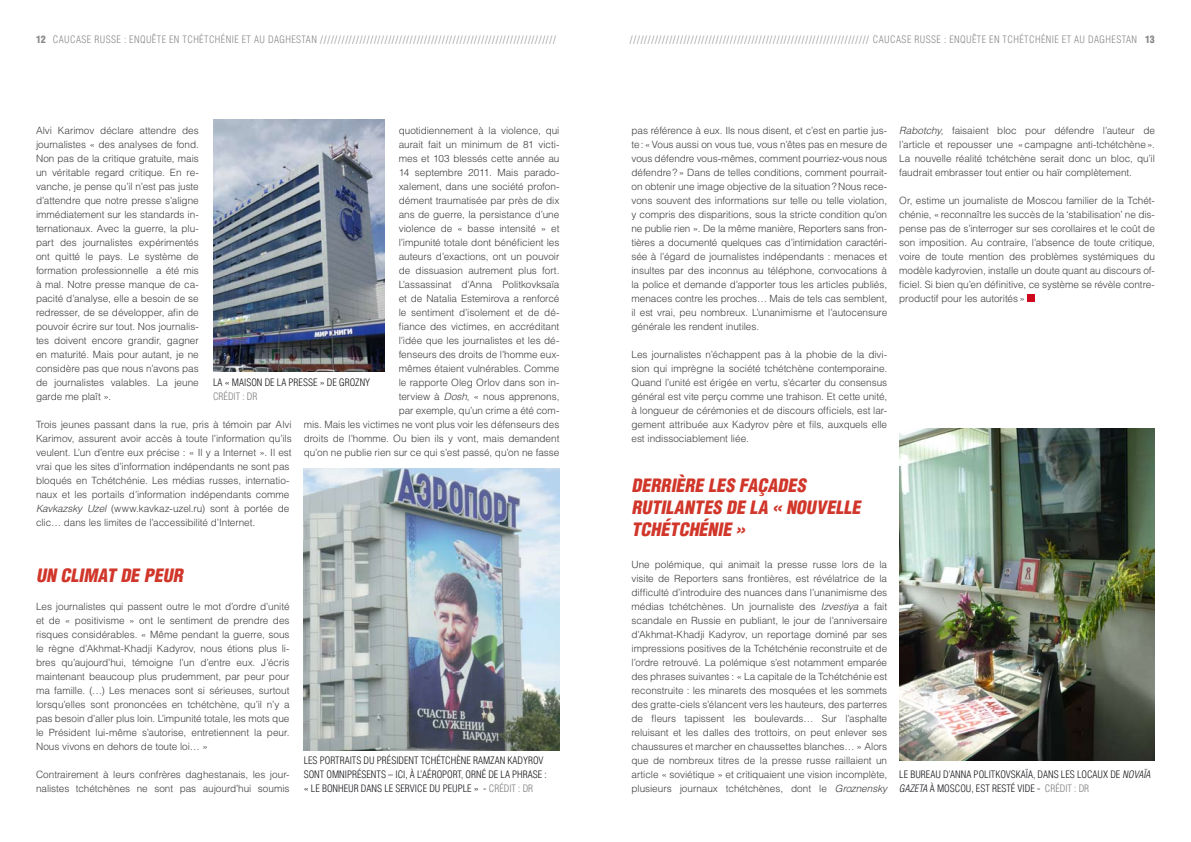
<style>
.page{position:relative;width:1191px;height:842px;background:#fff}
.page>*{position:absolute;margin:0;border:0;box-sizing:border-box;transform-origin:0 0}
.t1{font:italic 900 condensed 18px/22px "Helvetica LT Std";color:#d1362a}
.t2{font:300 10px/14px "Helvetica LT Std";letter-spacing:-.005em;color:#3e3e40;text-align:justify}
.t3{font:300 condensed 10px/14px "Helvetica LT Std";color:#1a171c}
.t4{font:300 condensed 10px "Helvetica LT Std";letter-spacing:.04em;color:#87888a}
.t5{font:300 condensed 10px "Helvetica LT Std";color:#7d7d7d}
.s1{font-weight:900}
.s2{font-style:italic}
.s3{color:#7d7d7d}
</style>
<div class="page">
<div style="left:1027px;top:295px;width:8px;height:7px;background:#cd071e"></div>
<img style="left:213px;top:119px;width:171px;height:253px">
<img style="left:899px;top:428px;width:256px;height:332px">
<img style="left:304px;top:469px;width:255px;height:281px">
<p class="t4" style="left:36px;top:33px;width:70px"><span class="s1">12</span> CAUCASE RUSSE</p>
<p class="t4" style="left:124px;top:33px;width:433px">: ENQUÊTE EN TCHÉTCHÉNIE ET AU DA GHES TAN //////////////////////////////////////////////////////////////////</p>
<p class="t4" style="left:630px;top:33px;width:296px">/////////////////////////////////////////////////////////////////// CAUCASE RUSSE</p>
<p class="t4" style="left:944px;top:33px;width:212px">: ENQUÊTE EN TCHÉTCHÉNIE ET AU DAGHESTAN <span class="s1">13</span></p>
<p class="t2" style="left:36px;top:123px;width:164px">Alvi Karimov déclare attendre des journalistes « des analyses de fond.<br>Non pas de la critique gratuite, mais un véritable regard critique. En re&shy;vanche, je pense qu’il n’est pas juste d’attendre que notre presse s’aligne immédiatement sur les standards in&shy;ternationaux. Avec la guerre, la plu&shy;part des journalistes expérimentés ont quitté le pays. Le système de formation professionnelle a été mis à mal. Notre presse manque de ca&shy;pacité d’analyse, elle a besoin de se redresser, de se développer, afin de pouvoir écrire sur tout. Nos journalis&shy;tes doivent encore grandir, gagner en maturité. Mais pour autant, je ne considère pas que nous n’avons pas de journalistes valables. La jeune garde me plaît ».</p>
<p class="t2" style="left:36px;top:417px;width:257px;text-align:left">Trois jeunes passant dans la rue, pris à témoin par Alvi Karimov, assurent avoir accès à toute l’information qu’ils veulent. L’un d’entre eux précise : « Il y a Internet ». Il est vrai que les sites d’information indépendants ne sont pas bloqués en Tchétchénie. Les médias russes, internatio&shy;naux et les portails d’information indépendants comme <span class="s2">Kavkazsky Uzel</span> (www.kavkaz-uzel.ru) sont à portée de clic… dans les limites de l’accessibilité d’Internet.</p>
<p class="t2" style="left:304px;top:123px;width:257px;text-align:right">quotidiennement à la violence, qui<br>aurait fait un minimum de 81 victi-<br>mes et 103 blessés cette année au<br>14 septembre 2011. Mais parado-<br>xalement, dans une société profon-<br>dément traumatisée par près de dix<br>ans de guerre, la persistance d’une<br>violence de « basse intensité » et<br>l’impunité totale dont bénéficient les<br>auteurs d’exactions, ont un pouvoir<br>de dissuasion autrement plus fort.<br>L’assassinat d’Anna Politkovksaïa<br>et de Natalia Estemirova a renforcé<br>le sentiment d’isolement et de dé-<br>fiance des victimes, en accréditant<br>l’idée que les journalistes et les dé-<br>fenseurs des droits de l’homme eux-<br>mêmes étaient vulnérables. Comme<br>le rapporte Oleg Orlov dans son in-<br>terview à <span class="s2">Dosh</span>, « nous apprenons,<br>par exemple, qu’un crime a été com-<br>mis. Mais les victimes ne vont plus voir les défenseurs des droits de l’homme. Ou bien ils y vont, mais demandent qu’on ne publie rien sur ce qui s’est passé, qu’on ne fasse</p>
<p class="t3" style="left:213px;top:375px;width:92px">LA « MAISON DE LA PRESSE</p>
<p class="t3" style="left:320px;top:375px;width:52px">» DE GROZNY</p>
<p class="t5" style="left:213px;top:390px;width:40px">CRÉDIT : DR</p>
<h1 class="t1" style="left:36px;top:564px;width:152px">UN CLIMAT DE PEUR</h1>
<p class="t2" style="left:36px;top:599px;width:255px">Les journalistes qui passent outre le mot d’ordre d’unité et de « positivisme » ont le sentiment de prendre des risques considérables. « Même pendant la guerre, sous le règne d’Akhmat-Khadji Kadyrov, nous étions plus li&shy;bres qu’aujourd’hui, témoigne l’un d’entre eux. J’écris maintenant beaucoup plus prudemment, par peur pour ma famille. (…) Les menaces sont si sérieuses, surtout lorsqu’elles sont prononcées en tchétchène, qu’il n’y a pas besoin d’aller plus loin. L’impunité totale, les mots que le Président lui-même s’autorise, entretiennent la peur.<br>Nous vivons en dehors de toute loi… »</p>
<p class="t2" style="left:36px;top:767px;width:255px">Contrairement à leurs confrères daghestanais, les jour&shy;nalistes tchétchènes ne sont pas aujourd’hui soumis</p>
<p class="t3" style="left:304px;top:753px;width:244px">LES PORTRAITS DU PRÉSIDENT TCHÉTCHÈNE RAMZAN KADYROV<br>SONT OMNIPRÉSENTS – ICI, À L’AÉROPORT, ORNÉ DE LA PHRASE : « LE BONHEUR DANS LE SERVICE DU PEU PLE » - <span class="s3">CRÉDIT : DR</span></p>
<p class="t2" style="left:631px;top:123px;width:257px">pas référence à eux. Ils nous disent, et c’est en partie jus&shy;te:«Vous aussi on vous tue, vous n’êtes pas en mesure de vous défendre vous-mêmes, comment pourriez-vous nous défendre?» Dans de telles conditions, comment pourrait&shy;on obtenir une image objective de la situation?Nous rece&shy;vons souvent des informations sur telle ou telle violation, y compris des disparitions, sous la stricte condition qu’on ne publie rien ». De la même manière, Reporters sans fron&shy;tières a documenté quelques cas d’intimidation caractéri&shy;sée à l’égard de journalistes indépendants : menaces et insultes par des inconnus au téléphone, convocations à la police et demande d’apporter tous les articles publiés, menaces contre les proches… Mais de tels cas semblent, il est vrai, peu nombreux. L’unanimisme et l’autocensure générale les rendent inutiles.</p>
<p class="t2" style="left:631px;top:347px;width:257px">Les journalistes n’échappent pas à la phobie de la divi&shy;sion qui imprègne la société tchétchène contemporaine.<br>Quand l’unité est érigée en vertu, s’écarter du consensus général est vite perçu comme une trahison. Et cette unité, à longueur de cérémonies et de discours officiels, est lar&shy;gement attribuée aux Kadyrov père et fils, auxquels elle est indissociablement liée.</p>
<h1 class="t1" style="left:631px;top:474px;width:235px">DERRIÈRE LES FAÇADES<br>RUTILANTES DE LA « NOUVELLE<br>TCHÉTCHÉNIE »</h1>
<p class="t2" style="left:631px;top:557px;width:257px">Une polémique, qui animait la presse russe lors de la visite de Reporters sans frontières, est révélatrice de la difficulté d’introduire des nuances dans l’unanimisme des médias tchétchènes. Un journaliste des <span class="s2">Izvestiya</span> a fait scandale en Russie en publiant, le jour de l’anniversaire d’Akhmat-Khadji Kadyrov, un reportage dominé par ses impressions positives de la Tchétchénie reconstruite et de l’ordre retrouvé. La polémique s’est notamment emparée des phrases suivantes : « La capitale de la Tchétchénie est reconstruite : les minarets des mosquées et les sommets des gratte-ciels s’élancent vers les hauteurs, des parterres de fleurs tapissent les boulevards… Sur l’asphalte reluisant et les dalles des trottoirs, on peut enlever ses chaussures et marcher en chaussettes blanches… » Alors que de nombreux titres de la presse russe raillaient un article « soviétique » et critiquaient une vision incomplète, plusieurs journaux tchétchènes, dont le <span class="s2">Groznensky</span></p>
<p class="t2" style="left:899px;top:123px;width:257px"><span class="s2">Rabotchy</span>, faisaient bloc pour défendre l’auteur de l’article et repousser une «campagne anti-tchétchène».<br>La nouvelle réalité tchétchène serait donc un bloc, qu’il faudrait embrasser tout entier ou haïr complètement.</p>
<p class="t2" style="left:899px;top:193px;width:257px">Or, estime un journaliste de Moscou familier de la Tchét&shy;chénie, «reconnaître les succès de la ‘stabilisation’ ne dis&shy;pense pas de s’interroger sur ses corollaires et le coût de son imposition. Au contraire, l’absence de toute critique, voire de toute mention des problèmes systémiques du modèle kadyrovien, installe un doute quant au discours of&shy;ficiel. Si bien qu’en définitive, ce système se révèle contre&shy;productif pour les autorités»</p>
<p class="t3" style="left:899px;top:767px;width:254px;text-indent:44px">D’ANNA POLITKOVSKAÏA, DANS LES LOCAUX DE <span class="s2">NOVAÏA<br>GAZETA</span> À MOSCOU, EST RESTÉ VIDE - <span class="s3">CRÉDIT : DR</span></p>
<p class="t3" style="left:899px;top:767px;width:33px">LE BUREAU</p>
</div>
